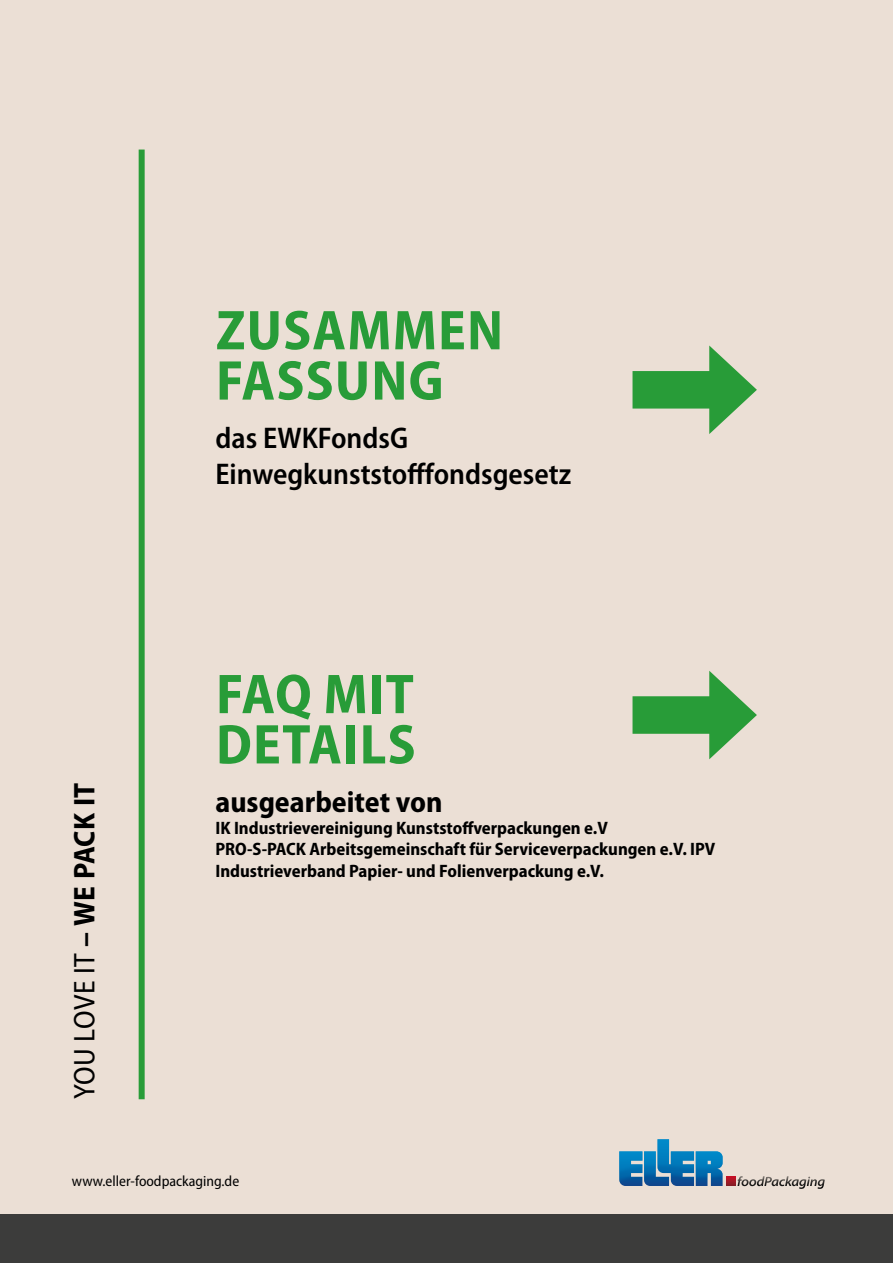
<style>
.page{position:relative;width:893px;height:1263px;background:#ebdfd5}
.page>*{position:absolute;margin:0;border:0;box-sizing:border-box;transform-origin:0 0}
.t1{font:700 semi-condensed 56.55px/50.2px "Myriad Pro";letter-spacing:.02em;color:#289c38}
.t2{font:600 semi-condensed 30px/36px "Myriad Pro";color:#000}
.t3{font:semi-condensed 30px "Myriad Pro";letter-spacing:.015em;color:#000}
.t4{font:700 semi-condensed 30px "Myriad Pro";color:#000}
.t5{font:700 semi-condensed 18px/21.6px "Myriad Pro";color:#000}
.t6{font:semi-condensed 15px "Myriad Pro";color:#000}
.s1{font-weight:700}
</style>
<div class="page">
<svg style="left:778px;top:1176px;width:47px;height:13px"></svg>
<img style="left:619px;top:1139px;width:159px;height:48px">
<div style="left:0;top:1214px;width:893px;height:49px;background:#3c3c3b"></div>
<div style="left:139px;top:150px;width:6px;height:949px;background:#289c38"></div>
<div style="left:632px;top:371px;width:93px;height:38px;background:#289c38"></div>
<svg style="left:709px;top:345px;width:48px;height:89px"></svg>
<div style="left:632px;top:696px;width:93px;height:38px;background:#289c38"></div>
<svg style="left:709px;top:671px;width:48px;height:88px"></svg>
<h2 class="t3" style="left:68px;top:1099px;width:318px;rotate:-90deg">YOU LOVE IT <span class="s1">– WE PACK IT</span></h2>
<h1 class="t1" style="left:216px;top:304px;width:289px">ZUSAMMEN<br>FASSUNG</h1>
<h2 class="t2" style="left:215px;top:420px;width:357px">das EWKFondsG<br>Einwegkunststofffondsgesetz</h2>
<h1 class="t1" style="left:216px;top:667px;width:201px">FAQ MIT<br>DETAILS</h1>
<h2 class="t4" style="left:215px;top:783px;width:229px">ausgearbeitet von</h2>
<p class="t5" style="left:215px;top:816px;width:501px">IK Industrievereinigung Kunststoffverpackungen e.V<br>PRO-S-PACK Arbeitsgemeinschaft für Serviceverpackungen e.V. IPV<br>Industrieverband Papier- und Folienverpackung e.V.</p>
<p class="t6" style="left:72px;top:1173px;width:169px">www.eller-foodpackaging.de</p>
</div>
